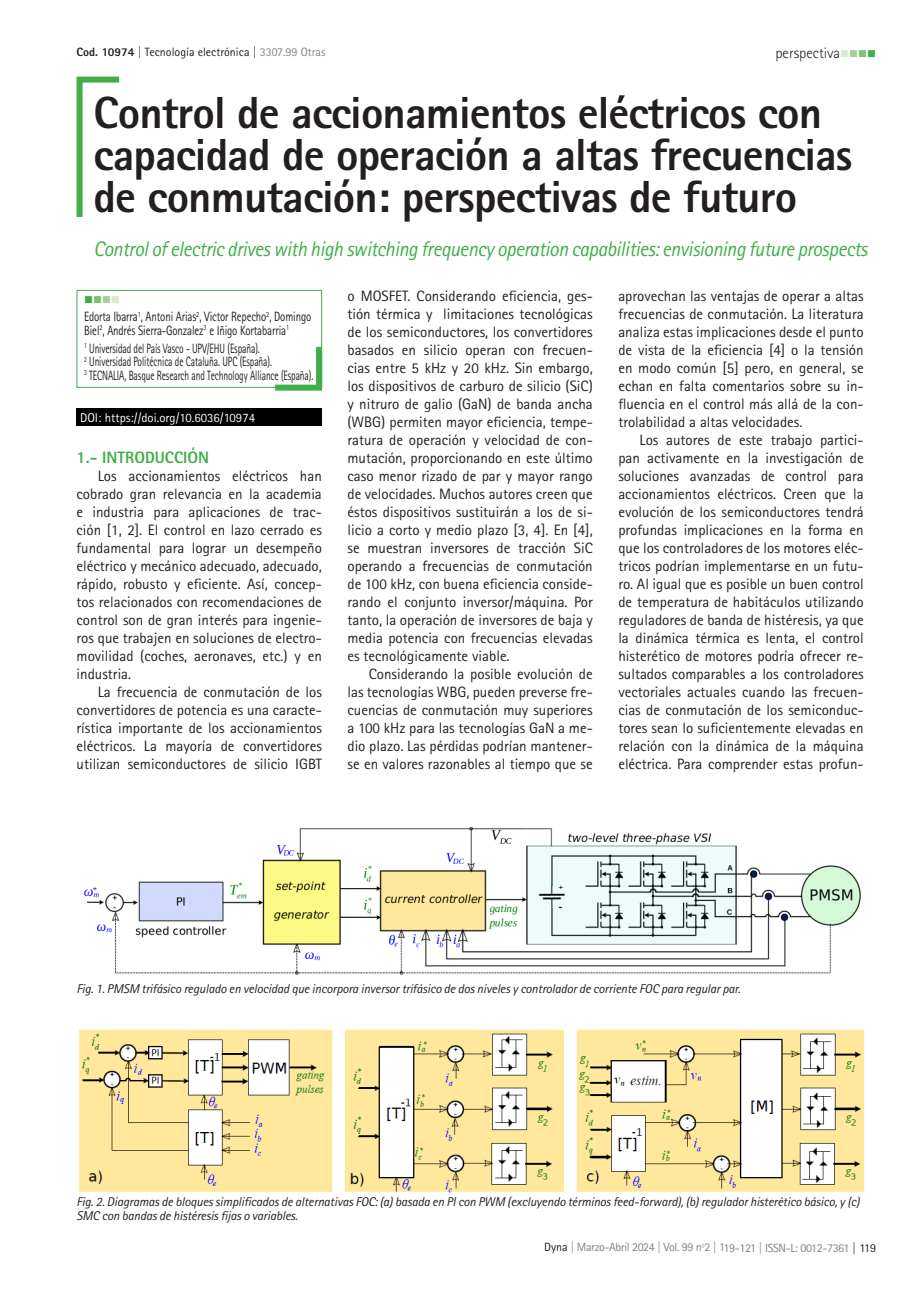
<style>
.page{position:relative;width:919px;height:1289px;background:#fff}
.page>*{position:absolute;margin:0;border:0;box-sizing:border-box;transform-origin:0 0}
.t1{font:800 45px/42px "AT Rotis Sans Serif";letter-spacing:-.02em;color:#231f20}
.t2{font:italic 21px "AT Rotis Sans Serif";letter-spacing:-.02em;color:#40ae49;scale:.94 1}
.Ladillo{font:800 16.5px "AT Rotis Sans Serif";color:#40ae49}
.t3{font:15px/18px "AT Rotis Sans Serif";color:#231f20;text-align:justify}
.t4{font:300 15px "AT Rotis Sans Serif";color:#231f20}
.t5{font:13.5px "AT Rotis Sans Serif";letter-spacing:-.01em;color:#231f20;scale:.7 1}
.t6{font:13.5px/13.5px "AT Rotis Sans Serif";letter-spacing:-.01em;color:#231f20;scale:.8 1}
.pie_de_fotos{font:italic 12.75px/13.5px "AT Rotis Sans Serif";letter-spacing:-.01em;color:#231f20}
.t7{font:12.75px "AT Rotis Sans Serif";color:#fff}
.t8{font:12px "AT Rotis Sans Serif";letter-spacing:-.035em;color:#808285}
.t9{font:12px "AT Rotis Sans Serif";color:#231f20}
.t10{font:12px "Wingdings";color:#40ae49}
.s1{font-weight:800}
.s2{color:#808285}
.s3{color:#d8e9d2}
.s4{color:#a3cf9a}
.s5{color:#7fc077}
.s6{color:#40ae49}
.s7{color:#231f20}
</style>
<div class="page">
<svg style="left:76px;top:76px;width:44px;height:141px"></svg>
<div style="left:77px;top:290px;width:245px;height:97px;border:1px solid #40ae49"></div>
<svg style="left:269px;top:341px;width:54px;height:50px"></svg>
<div style="left:77px;top:408px;width:245px;height:17px;background:#010101"></div>
<img style="left:83px;top:826px;width:778px;height:149px">
<img style="left:79px;top:1029px;width:786px;height:164px">
<p class="t9" style="left:77px;top:45px;width:250px"><span class="s1">Cod. 10974</span> | Tecnología electrónica | <span class="s2">3307.99 Otras</span></p>
<p class="t4" style="left:775px;top:45px;width:102px">perspectiva<span class="s3">■</span><span class="s4">■</span><span class="s5">■</span><span class="s6">■</span></p>
<p class="t1" style="left:94px;top:91px;width:760px">Control de accionamientos eléctricos con capacidad de operación a altas frecuencias de conmutación: perspectivas de futuro</p>
<p class="t2" style="left:94px;top:236px;width:824px">Control of electric drives with high switching frequency operation capabilities: envisioning future prospects</p>
<p class="t10" style="left:84px;top:293px;width:37px">■<span class="s5">■</span><span class="s4">■</span><span class="s3">■</span></p>
<p class="t6" style="left:84px;top:310px;width:285px">Edorta Ibarra<sup>1</sup>, Antoni Arias<sup>2</sup>, Victor Repecho<sup>2</sup>, Domingo<br>Biel<sup>2</sup>, Andrés Sierra-Gonzalez<sup>3</sup> e Iñigo Kortabarria<sup>1</sup></p>
<p class="t5" style="left:84px;top:340px;width:252px"><sup>1</sup> Universidad del País Vasco - UPV/EHU (España).</p>
<p class="t5" style="left:84px;top:353px;width:270px"><sup>2</sup> Universidad Politécnica de Cataluña. UPC (España).</p>
<p class="t5" style="left:84px;top:367px;width:329px"><sup>3</sup> TECNALIA, Basque Research and Technology Alliance (España).</p>
<p class="t7" style="left:80px;top:410px;width:176px">DOI: https://doi.org/10.6036/10974</p>
<p class="Ladillo" style="left:77px;top:447px;width:134px">1.- INTRODUCCIÓN</p>
<p class="t3" style="left:77px;top:467px;width:247px;text-indent:21px">Los accionamientos eléctricos han cobrado gran relevancia en la academia e industria para aplicaciones de trac&shy;ción [1, 2]. El control en lazo cerrado es fundamental para lograr un desempeño eléctrico y mecánico adecuado, adecuado, rápido, robusto y eficiente. Así, concep&shy;tos relacionados con recomendaciones de control son de gran interés para ingenie&shy;ros que trabajen en soluciones de electro&shy;movilidad (coches, aeronaves, etc.) y en industria.</p>
<p class="t3" style="left:77px;top:683px;width:247px;text-indent:21px">La frecuencia de conmutación de los convertidores de potencia es una caracte&shy;rística importante de los accionamientos eléctricos. La mayoría de convertidores utilizan semiconductores de silicio IGBT</p>
<p class="t3" style="left:347px;top:287px;width:247px">o MOSFET. Considerando eficiencia, ges&shy;tión térmica y limitaciones tecnológicas de los semiconductores, los convertidores basados en silicio operan con frecuen&shy;cias entre 5 kHz y 20 kHz. Sin embargo, los dispositivos de carburo de silicio (SiC) y nitruro de galio (GaN) de banda ancha (WBG) permiten mayor eficiencia, tempe&shy;ratura de operación y velocidad de con&shy;mutación, proporcionando en este último caso menor rizado de par y mayor rango de velocidades. Muchos autores creen que éstos dispositivos sustituirán a los de si&shy;licio a corto y medio plazo [3, 4]. En [4], se muestran inversores de tracción SiC operando a frecuencias de conmutación de 100 kHz, con buena eficiencia conside&shy;rando el conjunto inversor/máquina. Por tanto, la operación de inversores de baja y media potencia con frecuencias elevadas es tecnológicamente viable.</p>
<p class="t3" style="left:347px;top:665px;width:247px;text-indent:21px">Considerando la posible evolución de las tecnologías WBG, pueden preverse fre&shy;cuencias de conmutación muy superiores a 100 kHz para las tecnologías GaN a me&shy;dio plazo. Las pérdidas podrían mantener&shy;se en valores razonables al tiempo que se</p>
<p class="t3" style="left:618px;top:287px;width:247px">aprovechan las ventajas de operar a altas frecuencias de conmutación. La literatura analiza estas implicaciones desde el punto de vista de la eficiencia [4] o la tensión en modo común [5] pero, en general, se echan en falta comentarios sobre su in&shy;fluencia en el control más allá de la con&shy;trolabilidad a altas velocidades.</p>
<p class="t3" style="left:618px;top:431px;width:247px;text-indent:21px">Los autores de este trabajo partici&shy;pan activamente en la investigación de soluciones avanzadas de control para accionamientos eléctricos. Creen que la evolución de los semiconductores tendrá profundas implicaciones en la forma en que los controladores de los motores eléc&shy;tricos podrían implementarse en un futu&shy;ro. Al igual que es posible un buen control de temperatura de habitáculos utilizando reguladores de banda de histéresis, ya que la dinámica térmica es lenta, el control histerético de motores podría ofrecer re&shy;sultados comparables a los controladores vectoriales actuales cuando las frecuen&shy;cias de conmutación de los semiconduc&shy;tores sean lo suficientemente elevadas en relación con la dinámica de la máquina eléctrica. Para comprender estas profun-</p>
<p class="pie_de_fotos" style="left:77px;top:982px;width:665px">Fig. 1. PMSM trifásico regulado en velocidad que incorpora inversor trifásico de dos niveles y controlador de corriente FOC para regular par.</p>
<p class="pie_de_fotos" style="left:77px;top:1195px;width:784px">Fig. 2. Diagramas de bloques simplificados de alternativas FOC: (a) basada en PI con PWM (excluyendo términos feed-forward), (b) regulador histerético básico, y (c)<br>SMC con bandas de histéresis fijas o variables.</p>
<p class="t8" style="left:544px;top:1240px;width:333px"><span class="s7">Dyna</span> | Marzo-Abril 2024 | Vol. 99 nº2 | 119-121 | ISSN-L: 0012-7361 <span class="s7">| 119</span></p>
</div>
